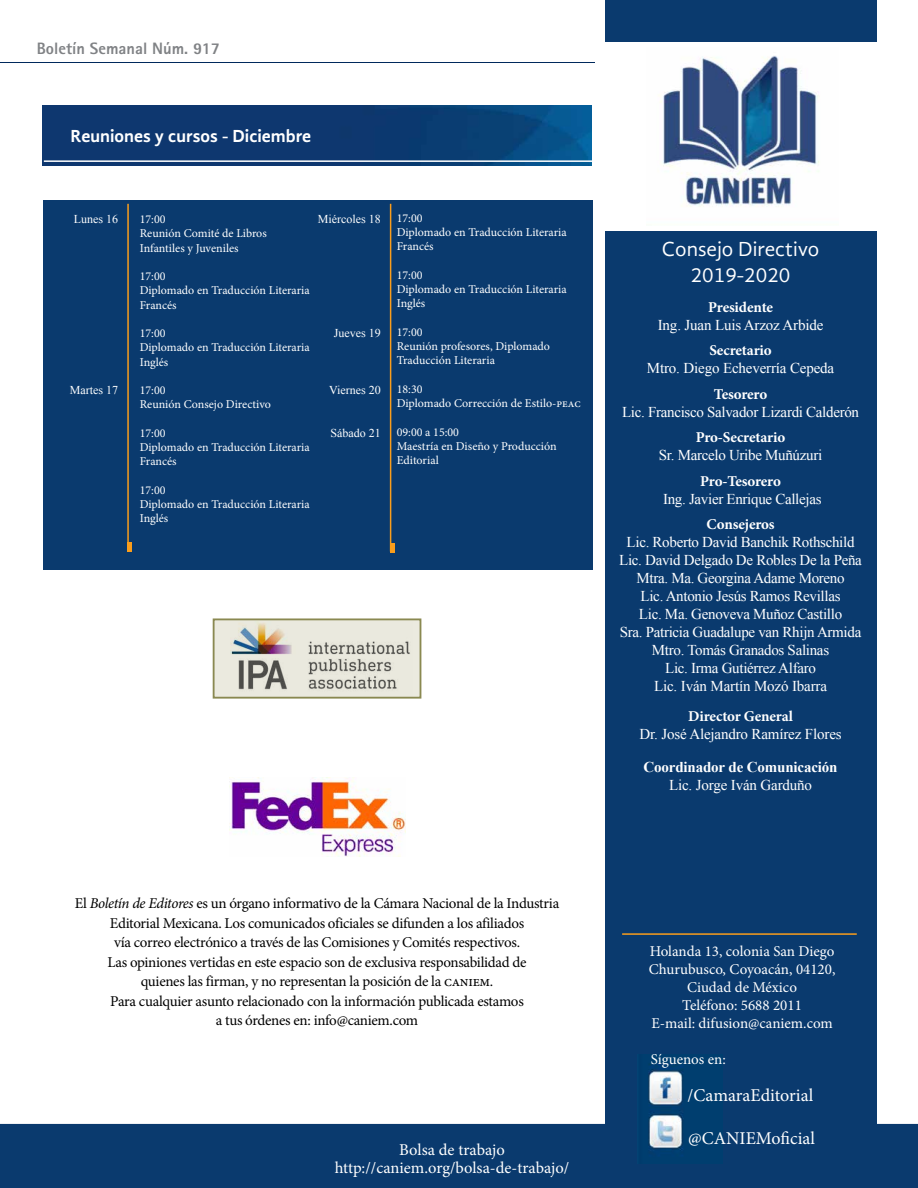
<style>
.page{position:relative;width:918px;height:1188px;background:#fff}
.page>*{position:absolute;margin:0;border:0;box-sizing:border-box;transform-origin:0 0}
.t1{font:21px/25.5px "Gandhi Sans";color:#fff;text-align:center}
.t2{font:18px "Minion Pro";color:#fff}
.t3{font:700 18px "Gandhi Sans";color:#fff}
.t4{font:16.5px/18px "Minion Pro";color:#fff;text-align:center}
.t5{font:800 16.5px "Rotis Sans Serif";color:#808285}
.t6{font:15px/18px "Times New Roman";letter-spacing:-.02em;color:#fff;text-align:center}
.t7{font:15px/19.5px "Minion Pro";letter-spacing:-.02em;color:#000;text-align:center}
.t8{font:15px/18px "Minion Pro";color:#fff;text-align:center}
.t9{font:700 15px "Minion Pro";letter-spacing:-.01em;color:#fff}
.t10{font:700 15px "Times New Roman";letter-spacing:-.01em;color:#fff}
.t11{font:12px/14.2px "Minion Pro";color:#fff}
.t12{font:12px "Times New Roman";color:#fff}
.s1{font-style:italic}
</style>
<div class="page">
<hr style="left:0;top:62px;width:918px;height:1px;background:#00295c">
<div style="left:605px;top:0;width:272px;height:1188px;background:#0a3a6e"></div>
<div style="left:0;top:1124px;width:918px;height:64px;background:#0a3a6e"></div>
<div style="left:43px;top:200px;width:549px;height:370px;background:#0a3a6e"></div>
<img style="left:43px;top:106px;width:549px;height:59px">
<hr style="left:44px;top:160px;width:640px;height:2px;background:#fff">
<hr style="left:127px;top:204px;width:2px;height:345px;background:#f99d1c">
<div style="left:595px;top:43px;width:323px;height:188px;background:#fff"></div>
<img style="left:660px;top:56px;width:159px;height:151px">
<img style="left:648px;top:1064px;width:35px;height:92px">
<hr style="left:390px;top:204px;width:1px;height:348px;background:#f99d1c">
<hr style="left:390px;top:543px;width:4px;height:10px;background:#f99d1c">
<hr style="left:622px;top:933px;width:235px;height:2px;background:#f99d1c">
<hr style="left:128px;top:542px;width:4px;height:10px;background:#f99d1c">
<img style="left:229px;top:777px;width:177px;height:80px">
<div style="left:213px;top:618px;width:208px;height:81px;background:#ebeadf;border:2px solid #8a8951"></div>
<img style="left:231px;top:621px;width:182px;height:76px">
<h3 class="t5" style="left:37px;top:38px;width:185px">Boletín Semanal Núm. 917</h3>
<h2 class="t3" style="left:71px;top:126px;width:242px">Reuniones y cursos - Diciembre</h2>
<p class="t12" style="left:74px;top:211px;width:46px">Lunes 16</p>
<p class="t12" style="left:70px;top:382px;width:50px">Martes 17</p>
<p class="t11" style="left:140px;top:212px;width:129px">17:00<br>Reunión Comité de Libros<br>Infantiles y Juveniles</p>
<p class="t11" style="left:140px;top:269px;width:172px">17:00<br>Diplomado en Traducción Literaria<br>Francés</p>
<p class="t11" style="left:140px;top:326px;width:172px">17:00<br>Diplomado en Traducción Literaria<br>Inglés</p>
<p class="t11" style="left:140px;top:383px;width:133px">17:00<br>Reunión Consejo Directivo</p>
<p class="t11" style="left:140px;top:426px;width:172px">17:00<br>Diplomado en Traducción Literaria<br>Francés</p>
<p class="t11" style="left:140px;top:483px;width:172px">17:00<br>Diplomado en Traducción Literaria<br>Inglés</p>
<p class="t12" style="left:318px;top:211px;width:64px">Miércoles 18</p>
<p class="t12" style="left:334px;top:325px;width:48px">Jueves 19</p>
<p class="t12" style="left:329px;top:382px;width:53px">Viernes 20</p>
<p class="t12" style="left:331px;top:425px;width:52px">Sábado 21</p>
<p class="t11" style="left:397px;top:211px;width:172px">17:00<br>Diplomado en Traducción Literaria<br>Francés</p>
<p class="t11" style="left:397px;top:268px;width:172px">17:00<br>Diplomado en Traducción Literaria<br>Inglés</p>
<p class="t11" style="left:397px;top:325px;width:155px">17:00<br>Reunión profesores, Diplomado<br>Traducción Literaria</p>
<p class="t11" style="left:397px;top:382px;width:186px">18:30<br>Diplomado Corrección de Estilo-peac</p>
<p class="t11" style="left:397px;top:425px;width:161px">09:00 a 15:00<br>Maestría en Diseño y Producción<br>Editorial</p>
<h1 class="t1" style="left:662px;top:236px;width:159px">Consejo Directivo<br>2019-2020</h1>
<p class="t9" style="left:708px;top:296px;width:66px">Presidente</p>
<p class="t6" style="left:658px;top:315px;width:167px">Ing. Juan Luis Arzoz Arbide</p>
<p class="t9" style="left:709px;top:340px;width:64px">Secretario</p>
<p class="t6" style="left:647px;top:359px;width:189px">Mtro. Diego Echeverría Cepeda</p>
<p class="t9" style="left:714px;top:383px;width:55px">Tesorero</p>
<p class="t6" style="left:622px;top:402px;width:238px">Lic. Francisco Salvador Lizardi Calderón</p>
<p class="t9" style="left:696px;top:427px;width:91px">Pro-Secretario</p>
<p class="t6" style="left:659px;top:446px;width:165px">Sr. Marcelo Uribe Muñúzuri</p>
<p class="t9" style="left:700px;top:470px;width:82px">Pro-Tesorero</p>
<p class="t6" style="left:663px;top:489px;width:160px">Ing. Javier Enrique Callejas</p>
<p class="t9" style="left:707px;top:514px;width:70px">Consejeros</p>
<p class="t6" style="left:619px;top:533px;width:244px">Lic. Roberto David Banchik Rothschild Lic. David Delgado De Robles De la Peña Mtra. Ma. Georgina Adame Moreno<br>Lic. Antonio Jesús Ramos Revillas<br>Lic. Ma. Genoveva Muñoz Castillo<br>Sra. Patricia Guadalupe van Rhijn Armida Mtro. Tomás Granados Salinas<br>Lic. Irma Gutiérrez Alfaro<br>Lic. Iván Martín Mozó Ibarra</p>
<p class="t9" style="left:688px;top:706px;width:106px">Director General</p>
<p class="t6" style="left:639px;top:725px;width:204px">Dr. José Alejandro Ramírez Flores</p>
<p class="t10" style="left:643px;top:757px;width:196px">Coordinador de Comunicación</p>
<p class="t6" style="left:669px;top:776px;width:145px">Lic. Jorge Iván Garduño</p>
<p class="t7" style="left:75px;top:894px;width:486px">El <span class="s1">Boletín de Editores</span> es un órgano informativo de la Cámara Nacional de la Industria Editorial Mexicana. Los comunicados oficiales se difunden a los afiliados<br>vía correo electrónico a través de las Comisiones y Comités respectivos.<br>Las opiniones vertidas en este espacio son de exclusiva responsabilidad de<br>quienes las firman, y no representan la posición de la caniem.<br>Para cualquier asunto relacionado con la información publicada estamos<br>a tus órdenes en: info@caniem.com</p>
<h3 class="t4" style="left:335px;top:1141px;width:236px">Bolsa de trabajo http://caniem.org/bolsa-de-trabajo/</h3>
<p class="t8" style="left:649px;top:943px;width:188px">Holanda 13, colonia San Diego<br>Churubusco, Coyoacán, 04120,<br>Ciudad de México<br>Teléfono: 5688 2011<br>E-mail: difusion@caniem.com</p>
<p class="t8" style="left:651px;top:1051px;width:77px">Síguenos en:</p>
<h2 class="t2" style="left:688px;top:1083px;width:127px">/CamaraEditorial</h2>
<h2 class="t2" style="left:688px;top:1126px;width:128px">@CANIEMoficial</h2>
</div>
